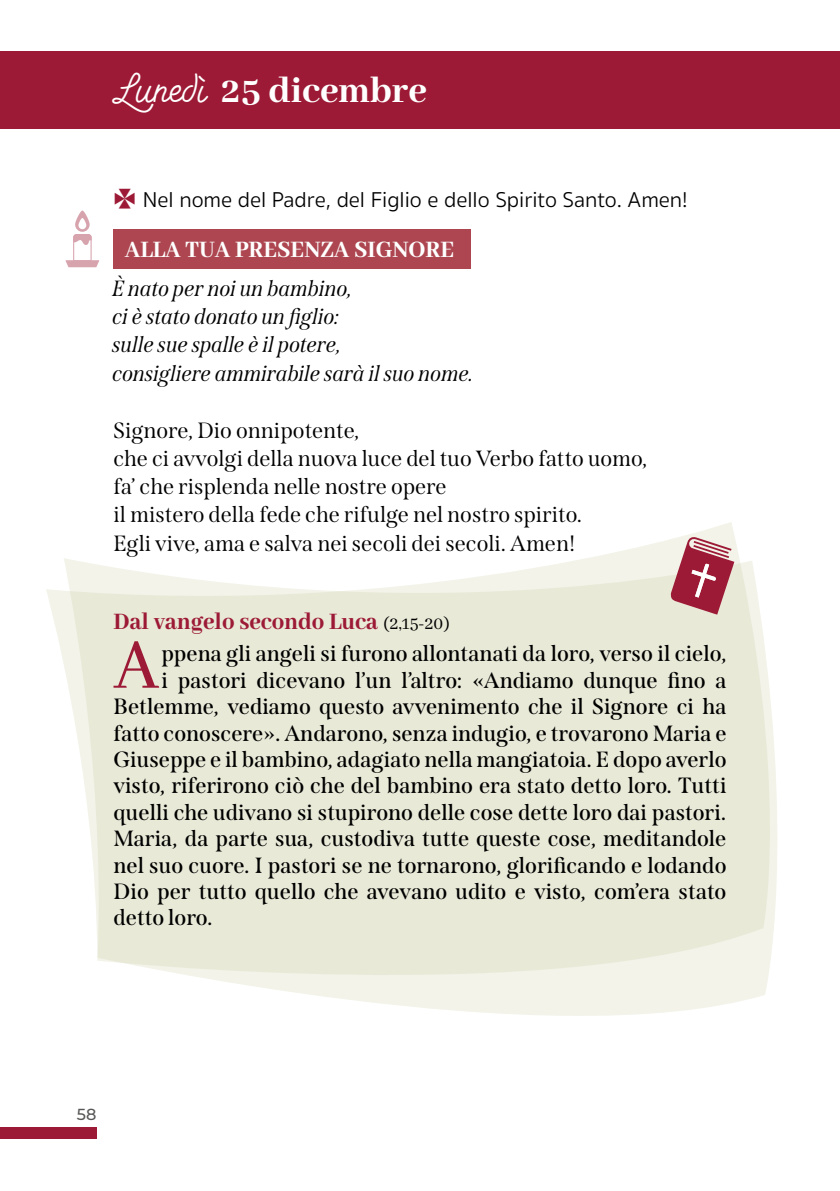
<style>
.page{position:relative;width:840px;height:1191px;background:#fff}
.page>*{position:absolute;margin:0;border:0;box-sizing:border-box;transform-origin:0 0}
.t1{font:500 79.2px "Abhaya Libre";color:#9c1a35;scale:.95 1}
.t2{font:800 40px "Abhaya Libre";color:#fff}
.t3{font:800 26px "Abhaya Libre";color:#9c1a35;scale:.95 1}
.t4{font:800 26px "Abhaya Libre";color:#fff;scale:.95 1}
.t5{font:600 22px "Span";color:#000}
.t6{font:22px/28.2px "Span";color:#000}
.t7{font:italic 22px/28.2px "Span";color:#000}
.t8{font:300 22px "Sukhumvit Set";color:#000}
.t9{font:500 16px "Montserrat";color:#575756}
.s1{font-family:"Kitten Swash Monoline";font-weight:400}
.s2{font-family:"Apple SD Gothic Neo";font-weight:200;font-size:26px;color:#9c1a35}
.s3{font-weight:400;font-size:20px;color:#000}
</style>
<div class="page">
<svg style="left:46px;top:522px;width:693px;height:142px"></svg>
<svg style="left:64px;top:558px;width:713px;height:458px;background:#ececde"></svg>
<svg style="left:65px;top:210px;width:34px;height:57px"></svg>
<div style="left:113px;top:229px;width:358px;height:39px;background:#ad4650"></div>
<div style="left:0;top:1127px;width:96px;height:11px;background:#9c1a35"></div>
<div style="left:0;top:51px;width:839px;height:77px;background:#9c1a35"></div>
<svg style="left:670px;top:536px;width:64px;height:78px;background:#c07781"></svg>
<h2 class="t2" style="left:113px;top:68px;width:315px"><span class="s1">Lunedì</span> 25 dicembre</h2>
<p class="t8" style="left:113px;top:184px;width:575px"><span class="s2">✠</span> Nel nome del Padre, del Figlio e dello Spirito Santo. Amen!</p>
<p class="t4" style="left:125px;top:235px;width:348px">ALLA TUA PRESENZA SIGNORE</p>
<p class="t7" style="left:113px;top:274px;width:362px">È nato per noi un bambino,<br>ci è stato donato un figlio:<br>sulle sue spalle è il potere,<br>consigliere ammirabile sarà il suo nome.</p>
<p class="t6" style="left:113px;top:416px;width:535px">Signore, Dio onnipotente,<br>che ci avvolgi della nuova luce del tuo Verbo fatto uomo, fa’ che risplenda nelle nostre opere<br>il mistero della fede che rifulge nel nostro spirito.<br>Egli vive, ama e salva nei secoli dei secoli. Amen!</p>
<p class="t3" style="left:113px;top:607px;width:355px">Dal vangelo secondo Luca <span class="s3">(2,15-20)</span></p>
<h1 class="t1" style="left:113px;top:621px;width:49px">A</h1>
<p class="t5" style="left:161px;top:640px;width:566px">ppena gli angeli si furono allontanati da loro, verso il cielo,</p>
<p class="t5" style="left:161px;top:667px;width:566px">i pastori dicevano l’un l’altro: «Andiamo dunque fino a</p>
<p class="t5" style="left:113px;top:693px;width:614px">Betlemme, vediamo questo avvenimento che il Signore ci ha</p>
<p class="t5" style="left:113px;top:720px;width:614px">fatto conoscere». Andarono, senza indugio, e trovarono Maria e</p>
<p class="t5" style="left:113px;top:746px;width:614px">Giuseppe e il bambino, adagiato nella mangiatoia. E dopo averlo</p>
<p class="t5" style="left:113px;top:772px;width:614px">visto, riferirono ciò che del bambino era stato detto loro. Tutti</p>
<p class="t5" style="left:113px;top:799px;width:614px">quelli che udivano si stupirono delle cose dette loro dai pastori.</p>
<p class="t5" style="left:113px;top:825px;width:614px">Maria, da parte sua, custodiva tutte queste cose, meditandole</p>
<p class="t5" style="left:113px;top:852px;width:614px">nel suo cuore. I pastori se ne tornarono, glorificando e lodando</p>
<p class="t5" style="left:113px;top:878px;width:614px">Dio per tutto quello che avevano udito e visto, com’era stato</p>
<p class="t5" style="left:113px;top:904px;width:100px">detto loro.</p>
<p class="t9" style="left:77px;top:1103px;width:21px">58</p>
</div>
